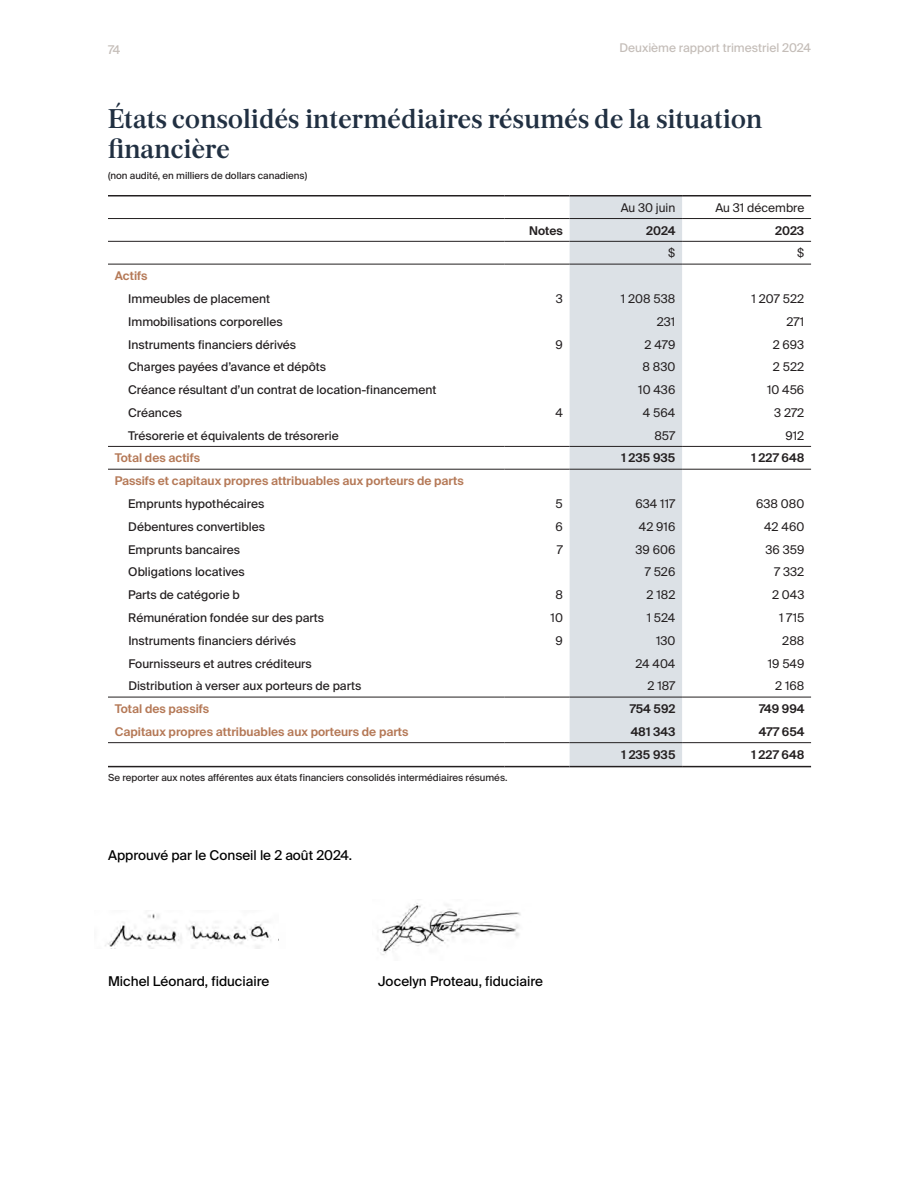
<style>
.page{position:relative;width:918px;height:1188px;background:#fff}
.page>*{position:absolute;margin:0;border:0;box-sizing:border-box;transform-origin:0 0}
.Title_MD_A{font:600 27px/30px "Burgess Pro";color:#213042}
.Body_MD_A{font:13.5px "Suisse Intl";color:#000}
.Table_regular_left_indented{font:12px "Suisse Intl";color:#231f20}
.Table_regular_right{font:12px "Suisse Intl";color:#231f20}
.Table_terracotta{font:600 12px "Suisse Intl";color:#b57957}
.Table_bold_right{font:600 12px "Suisse Intl";color:#231f20}
.t1{font:12px "Suisse Intl";color:#c4bdb8}
.Tableau_Légende{font:9.75px "Suisse Intl";color:#231f20}
.Table_notes{font:9.75px "Suisse Intl";color:#231f20}
</style>
<div class="page">
<img style="left:380px;top:903px;width:141px;height:52px">
<img style="left:105px;top:914px;width:174px;height:35px">
<div style="left:570px;top:196px;width:112px;height:570px;background:#dce1e6"></div>
<hr style="left:108px;top:195px;width:396px;height:1px;background:#231f20">
<hr style="left:504px;top:195px;width:66px;height:1px;background:#231f20">
<hr style="left:570px;top:195px;width:112px;height:1px;background:#231f20">
<hr style="left:682px;top:195px;width:129px;height:1px;background:#231f20">
<hr style="left:108px;top:218px;width:396px;height:1px;background:#231f20">
<hr style="left:504px;top:218px;width:66px;height:1px;background:#231f20">
<hr style="left:108px;top:241px;width:396px;height:1px;background:#231f20">
<hr style="left:504px;top:241px;width:66px;height:1px;background:#231f20">
<hr style="left:570px;top:218px;width:112px;height:1px;background:#231f20">
<hr style="left:570px;top:241px;width:112px;height:1px;background:#231f20">
<hr style="left:682px;top:218px;width:129px;height:1px;background:#231f20">
<hr style="left:682px;top:241px;width:129px;height:1px;background:#231f20">
<hr style="left:108px;top:264px;width:396px;height:1px;background:#231f20">
<hr style="left:504px;top:264px;width:66px;height:1px;background:#231f20">
<hr style="left:570px;top:264px;width:112px;height:1px;background:#231f20">
<hr style="left:682px;top:264px;width:129px;height:1px;background:#231f20">
<hr style="left:108px;top:446px;width:396px;height:1px;background:#231f20">
<hr style="left:504px;top:446px;width:66px;height:1px;background:#231f20">
<hr style="left:570px;top:446px;width:112px;height:1px;background:#231f20">
<hr style="left:682px;top:446px;width:129px;height:1px;background:#231f20">
<hr style="left:108px;top:469px;width:396px;height:1px;background:#231f20">
<hr style="left:504px;top:469px;width:66px;height:1px;background:#231f20">
<hr style="left:570px;top:469px;width:112px;height:1px;background:#231f20">
<hr style="left:682px;top:469px;width:129px;height:1px;background:#231f20">
<hr style="left:108px;top:697px;width:396px;height:1px;background:#231f20">
<hr style="left:504px;top:697px;width:66px;height:1px;background:#231f20">
<hr style="left:570px;top:697px;width:112px;height:1px;background:#231f20">
<hr style="left:682px;top:697px;width:129px;height:1px;background:#231f20">
<hr style="left:108px;top:742px;width:396px;height:1px;background:#231f20">
<hr style="left:504px;top:742px;width:66px;height:1px;background:#231f20">
<hr style="left:108px;top:766px;width:396px;height:1px;background:#231f20">
<hr style="left:504px;top:766px;width:66px;height:1px;background:#231f20">
<hr style="left:570px;top:742px;width:112px;height:1px;background:#231f20">
<hr style="left:570px;top:766px;width:112px;height:1px;background:#231f20">
<hr style="left:682px;top:742px;width:129px;height:1px;background:#231f20">
<hr style="left:682px;top:766px;width:129px;height:1px;background:#231f20">
<p class="t1" style="left:108px;top:43px;width:14px">74</p>
<p class="t1" style="left:619px;top:41px;width:193px">Deuxième rapport trimestriel 2024</p>
<p class="Title_MD_A" style="left:108px;top:105px;width:656px">États consolidés intermédiaires résumés de la situation financière</p>
<p class="Table_notes" style="left:108px;top:169px;width:201px">(non audité, en milliers de dollars canadiens)</p>
<p class="Table_regular_right" style="left:621px;top:201px;width:56px">Au 30 juin</p>
<p class="Table_regular_right" style="left:715px;top:201px;width:90px">Au 31 décembre</p>
<p class="Table_bold_right" style="left:529px;top:223px;width:35px">Notes</p>
<p class="Table_bold_right" style="left:646px;top:223px;width:31px">2024</p>
<p class="Table_bold_right" style="left:775px;top:223px;width:31px">2023</p>
<p class="Table_regular_right" style="left:668px;top:246px;width:9px">$</p>
<p class="Table_regular_right" style="left:797px;top:246px;width:9px">$</p>
<p class="Table_terracotta" style="left:115px;top:269px;width:34px">Actifs</p>
<p class="Table_regular_left_indented" style="left:128px;top:292px;width:143px">Immeubles de placement</p>
<p class="Table_regular_right" style="left:556px;top:292px;width:9px">3</p>
<p class="Table_regular_right" style="left:621px;top:292px;width:56px">1 208 538</p>
<p class="Table_regular_right" style="left:752px;top:292px;width:54px">1 207 522</p>
<p class="Table_regular_left_indented" style="left:128px;top:315px;width:156px">Immobilisations corporelles</p>
<p class="Table_regular_right" style="left:657px;top:315px;width:20px">231</p>
<p class="Table_regular_right" style="left:786px;top:315px;width:19px">271</p>
<p class="Table_regular_left_indented" style="left:128px;top:337px;width:169px">Instruments financiers dérivés</p>
<p class="Table_regular_right" style="left:556px;top:337px;width:9px">9</p>
<p class="Table_regular_right" style="left:645px;top:337px;width:32px">2 479</p>
<p class="Table_regular_right" style="left:773px;top:337px;width:33px">2 693</p>
<p class="Table_regular_left_indented" style="left:128px;top:360px;width:199px">Charges payées d’avance et dépôts</p>
<p class="Table_regular_right" style="left:643px;top:360px;width:34px">8 830</p>
<p class="Table_regular_right" style="left:773px;top:360px;width:33px">2 522</p>
<p class="Table_regular_left_indented" style="left:128px;top:383px;width:310px">Créance résultant d’un contrat de location-financement</p>
<p class="Table_regular_right" style="left:638px;top:383px;width:39px">10 436</p>
<p class="Table_regular_right" style="left:767px;top:383px;width:39px">10 456</p>
<p class="Table_regular_left_indented" style="left:128px;top:406px;width:55px">Créances</p>
<p class="Table_regular_right" style="left:555px;top:406px;width:9px">4</p>
<p class="Table_regular_right" style="left:643px;top:406px;width:34px">4 564</p>
<p class="Table_regular_right" style="left:774px;top:406px;width:32px">3 272</p>
<p class="Table_regular_left_indented" style="left:128px;top:428px;width:212px">Trésorerie et équivalents de trésorerie</p>
<p class="Table_regular_right" style="left:654px;top:429px;width:22px">857</p>
<p class="Table_regular_right" style="left:786px;top:429px;width:20px">912</p>
<p class="Table_terracotta" style="left:115px;top:451px;width:87px">Total des actifs</p>
<p class="Table_bold_right" style="left:621px;top:451px;width:55px">1 235 935</p>
<p class="Table_bold_right" style="left:751px;top:451px;width:54px">1 227 648</p>
<p class="Table_terracotta" style="left:115px;top:474px;width:351px">Passifs et capitaux propres attribuables aux porteurs de parts</p>
<p class="Table_regular_left_indented" style="left:128px;top:497px;width:138px">Emprunts hypothécaires</p>
<p class="Table_regular_right" style="left:556px;top:497px;width:9px">5</p>
<p class="Table_regular_right" style="left:635px;top:497px;width:41px">634 117</p>
<p class="Table_regular_right" style="left:756px;top:497px;width:50px">638 080</p>
<p class="Table_regular_left_indented" style="left:128px;top:520px;width:138px">Débentures convertibles</p>
<p class="Table_regular_right" style="left:556px;top:520px;width:9px">6</p>
<p class="Table_regular_right" style="left:639px;top:520px;width:38px">42 916</p>
<p class="Table_regular_right" style="left:764px;top:520px;width:42px">42 460</p>
<p class="Table_regular_left_indented" style="left:128px;top:542px;width:113px">Emprunts bancaires</p>
<p class="Table_regular_right" style="left:557px;top:542px;width:8px">7</p>
<p class="Table_regular_right" style="left:636px;top:542px;width:41px">39 606</p>
<p class="Table_regular_right" style="left:765px;top:542px;width:40px">36 359</p>
<p class="Table_regular_left_indented" style="left:128px;top:565px;width:118px">Obligations locatives</p>
<p class="Table_regular_right" style="left:645px;top:565px;width:32px">7 526</p>
<p class="Table_regular_right" style="left:774px;top:565px;width:32px">7 332</p>
<p class="Table_regular_left_indented" style="left:128px;top:588px;width:113px">Parts de catégorie b</p>
<p class="Table_regular_right" style="left:555px;top:588px;width:9px">8</p>
<p class="Table_regular_right" style="left:647px;top:588px;width:30px">2 182</p>
<p class="Table_regular_right" style="left:772px;top:588px;width:34px">2 043</p>
<p class="Table_regular_left_indented" style="left:128px;top:611px;width:197px">Rémunération fondée sur des parts</p>
<p class="Table_regular_right" style="left:551px;top:611px;width:14px">10</p>
<p class="Table_regular_right" style="left:647px;top:611px;width:30px">1 524</p>
<p class="Table_regular_right" style="left:779px;top:611px;width:27px">1 715</p>
<p class="Table_regular_left_indented" style="left:128px;top:634px;width:169px">Instruments financiers dérivés</p>
<p class="Table_regular_right" style="left:556px;top:634px;width:9px">9</p>
<p class="Table_regular_right" style="left:656px;top:634px;width:21px">130</p>
<p class="Table_regular_right" style="left:782px;top:634px;width:24px">288</p>
<p class="Table_regular_left_indented" style="left:128px;top:656px;width:185px">Fournisseurs et autres créditeurs</p>
<p class="Table_regular_right" style="left:636px;top:656px;width:41px">24 404</p>
<p class="Table_regular_right" style="left:768px;top:656px;width:38px">19 549</p>
<p class="Table_regular_left_indented" style="left:128px;top:679px;width:234px">Distribution à verser aux porteurs de parts</p>
<p class="Table_regular_right" style="left:647px;top:679px;width:30px">2 187</p>
<p class="Table_regular_right" style="left:775px;top:679px;width:31px">2 168</p>
<p class="Table_terracotta" style="left:115px;top:702px;width:96px">Total des passifs</p>
<p class="Table_bold_right" style="left:630px;top:702px;width:47px">754 592</p>
<p class="Table_bold_right" style="left:759px;top:702px;width:47px">749 994</p>
<p class="Table_terracotta" style="left:115px;top:725px;width:295px">Capitaux propres attribuables aux porteurs de parts</p>
<p class="Table_bold_right" style="left:631px;top:725px;width:46px">481 343</p>
<p class="Table_bold_right" style="left:759px;top:725px;width:47px">477 654</p>
<p class="Table_bold_right" style="left:622px;top:748px;width:55px">1 235 935</p>
<p class="Table_bold_right" style="left:752px;top:748px;width:54px">1 227 648</p>
<p class="Tableau_Légende" style="left:108px;top:772px;width:401px">Se reporter aux notes afférentes aux états financiers consolidés intermédiaires résumés.</p>
<p class="Body_MD_A" style="left:108px;top:848px;width:246px">Approuvé par le Conseil le 2 août 2024.</p>
<p class="Body_MD_A" style="left:108px;top:974px;width:163px">Michel Léonard, fiduciaire</p>
<p class="Body_MD_A" style="left:378px;top:974px;width:167px">Jocelyn Proteau, fiduciaire</p>
</div>
